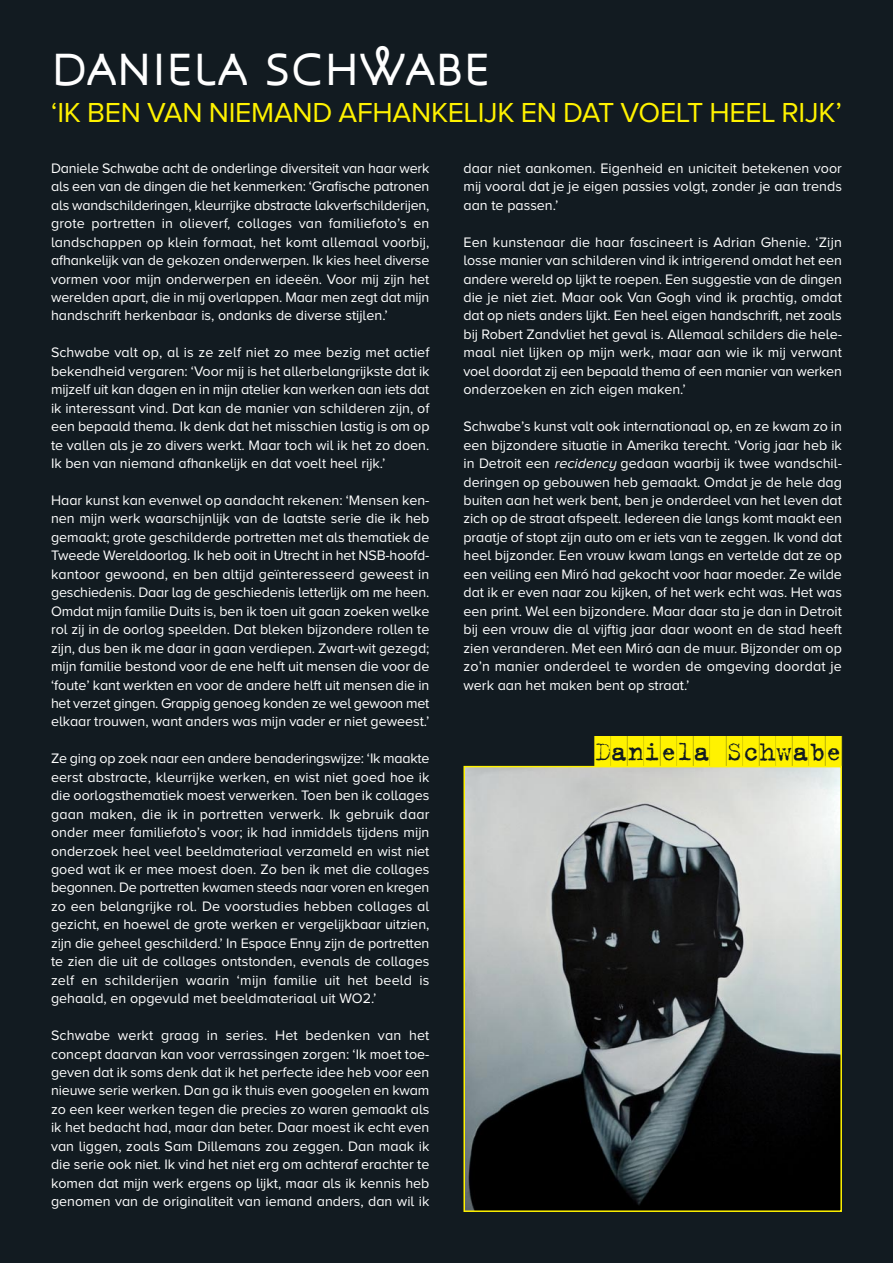
<style>
.page{position:relative;width:893px;height:1263px;background:#121b21}
.page>*{position:absolute;margin:0;border:0;box-sizing:border-box;transform-origin:0 0}
.t1{font:42px "Espace Enny";color:#fff}
.t2{font:30px "Trixie Cameo";color:#fff200}
.t3{font:28.5px "Proxima Nova A";letter-spacing:-.01em;color:#fff200}
.t4{font:14.25px/18.5px "Proxima Nova A";color:#fff;text-align:justify}
.s1{font-style:italic}
</style>
<div class="page">
<img style="left:466px;top:769px;width:373px;height:440px">
<div style="left:463px;top:766px;width:379px;height:446px;border:2px solid #fff200"></div>
<h1 class="t1" style="left:51px;top:53px;width:441px">DANIELA SCHWABE</h1>
<h3 class="t3" style="left:51px;top:103px;width:792px">‘IK BEN VAN NIEMAND AFHANKELIJK EN DAT VOELT HEEL RIJK’</h3>
<p class="t4" style="left:51px;top:160px;width:380px">Daniele Schwabe acht de onderlinge diversiteit van haar werk als een van de dingen die het kenmerken: ‘Grafische patronen als wandschilderingen, kleurrijke abstracte lakverfschilderijen, grote portretten in olieverf, collages van familiefoto’s en landschappen op klein formaat, het komt allemaal voorbij, afhankelijk van de gekozen onderwerpen. Ik kies heel diverse vormen voor mijn onderwerpen en ideeën. Voor mij zijn het werelden apart, die in mij overlappen. Maar men zegt dat mijn handschrift herkenbaar is, ondanks de diverse stijlen.’</p>
<p class="t4" style="left:51px;top:345px;width:380px">Schwabe valt op, al is ze zelf niet zo mee bezig met actief bekendheid vergaren: ‘Voor mij is het allerbelangrijkste dat ik mijzelf uit kan dagen en in mijn atelier kan werken aan iets dat ik interessant vind. Dat kan de manier van schilderen zijn, of een bepaald thema. Ik denk dat het misschien lastig is om op te vallen als je zo divers werkt. Maar toch wil ik het zo doen.<br>Ik ben van niemand afhankelijk en dat voelt heel rijk.’</p>
<p class="t4" style="left:51px;top:492px;width:380px">Haar kunst kan evenwel op aandacht rekenen: ‘Mensen ken&shy;nen mijn werk waarschijnlijk van de laatste serie die ik heb gemaakt; grote geschilderde portretten met als thematiek de Tweede Wereldoorlog. Ik heb ooit in Utrecht in het NSB-hoofd&shy;kantoor gewoond, en ben altijd geïnteresseerd geweest in geschiedenis. Daar lag de geschiedenis letterlijk om me heen.<br>Omdat mijn familie Duits is, ben ik toen uit gaan zoeken welke rol zij in de oorlog speelden. Dat bleken bijzondere rollen te zijn, dus ben ik me daar in gaan verdiepen. Zwart-wit gezegd; mijn familie bestond voor de ene helft uit mensen die voor de ‘foute’ kant werkten en voor de andere helft uit mensen die in het verzet gingen. Grappig genoeg konden ze wel gewoon met elkaar trouwen, want anders was mijn vader er niet geweest.’</p>
<p class="t4" style="left:51px;top:751px;width:380px">Ze ging op zoek naar een andere benaderingswijze: ‘Ik maakte eerst abstracte, kleurrijke werken, en wist niet goed hoe ik die oorlogsthematiek moest verwerken. Toen ben ik collages gaan maken, die ik in portretten verwerk. Ik gebruik daar onder meer familiefoto’s voor; ik had inmiddels tijdens mijn onderzoek heel veel beeldmateriaal verzameld en wist niet goed wat ik er mee moest doen. Zo ben ik met die collages begonnen. De portretten kwamen steeds naar voren en kregen zo een belangrijke rol. De voorstudies hebben collages al gezicht, en hoewel de grote werken er vergelijkbaar uitzien, zijn die geheel geschilderd.’ In Espace Enny zijn de portretten te zien die uit de collages ontstonden, evenals de collages zelf en schilderijen waarin ‘mijn familie uit het beeld is gehaald, en opgevuld met beeldmateriaal uit WO2.’</p>
<p class="t4" style="left:51px;top:1027px;width:380px">Schwabe werkt graag in series. Het bedenken van het concept daarvan kan voor verrassingen zorgen: ‘Ik moet toe&shy;geven dat ik soms denk dat ik het perfecte idee heb voor een nieuwe serie werken. Dan ga ik thuis even googelen en kwam zo een keer werken tegen die precies zo waren gemaakt als ik het bedacht had, maar dan beter. Daar moest ik echt even van liggen, zoals Sam Dillemans zou zeggen. Dan maak ik die serie ook niet. Ik vind het niet erg om achteraf erachter te komen dat mijn werk ergens op lijkt, maar als ik kennis heb genomen van de originaliteit van iemand anders, dan wil ik</p>
<p class="t4" style="left:463px;top:160px;width:380px">daar niet aankomen. Eigenheid en uniciteit betekenen voor mij vooral dat je je eigen passies volgt, zonder je aan trends aan te passen.’</p>
<p class="t4" style="left:463px;top:234px;width:380px">Een kunstenaar die haar fascineert is Adrian Ghenie. ‘Zijn losse manier van schilderen vind ik intrigerend omdat het een andere wereld op lijkt te roepen. Een suggestie van de dingen die je niet ziet. Maar ook Van Gogh vind ik prachtig, omdat dat op niets anders lijkt. Een heel eigen handschrift, net zoals bij Robert Zandvliet het geval is. Allemaal schilders die hele&shy;maal niet lijken op mijn werk, maar aan wie ik mij verwant voel doordat zij een bepaald thema of een manier van werken onderzoeken en zich eigen maken.’</p>
<p class="t4" style="left:463px;top:419px;width:380px">Schwabe’s kunst valt ook internationaal op, en ze kwam zo in een bijzondere situatie in Amerika terecht. ‘Vorig jaar heb ik in Detroit een <span class="s1">recidency</span> gedaan waarbij ik twee wandschil&shy;deringen op gebouwen heb gemaakt. Omdat je de hele dag buiten aan het werk bent, ben je onderdeel van het leven dat zich op de straat afspeelt. Iedereen die langs komt maakt een praatje of stopt zijn auto om er iets van te zeggen. Ik vond dat heel bijzonder. Een vrouw kwam langs en vertelde dat ze op een veiling een Miró had gekocht voor haar moeder. Ze wilde dat ik er even naar zou kijken, of het werk echt was. Het was een print. Wel een bijzondere. Maar daar sta je dan in Detroit bij een vrouw die al vijftig jaar daar woont en de stad heeft zien veranderen. Met een Miró aan de muur. Bijzonder om op zo’n manier onderdeel te worden de omgeving doordat je werk aan het maken bent op straat.’</p>
<h2 class="t2" style="left:594px;top:735px;width:249px">DANIELA SCHWABE</h2>
</div>
